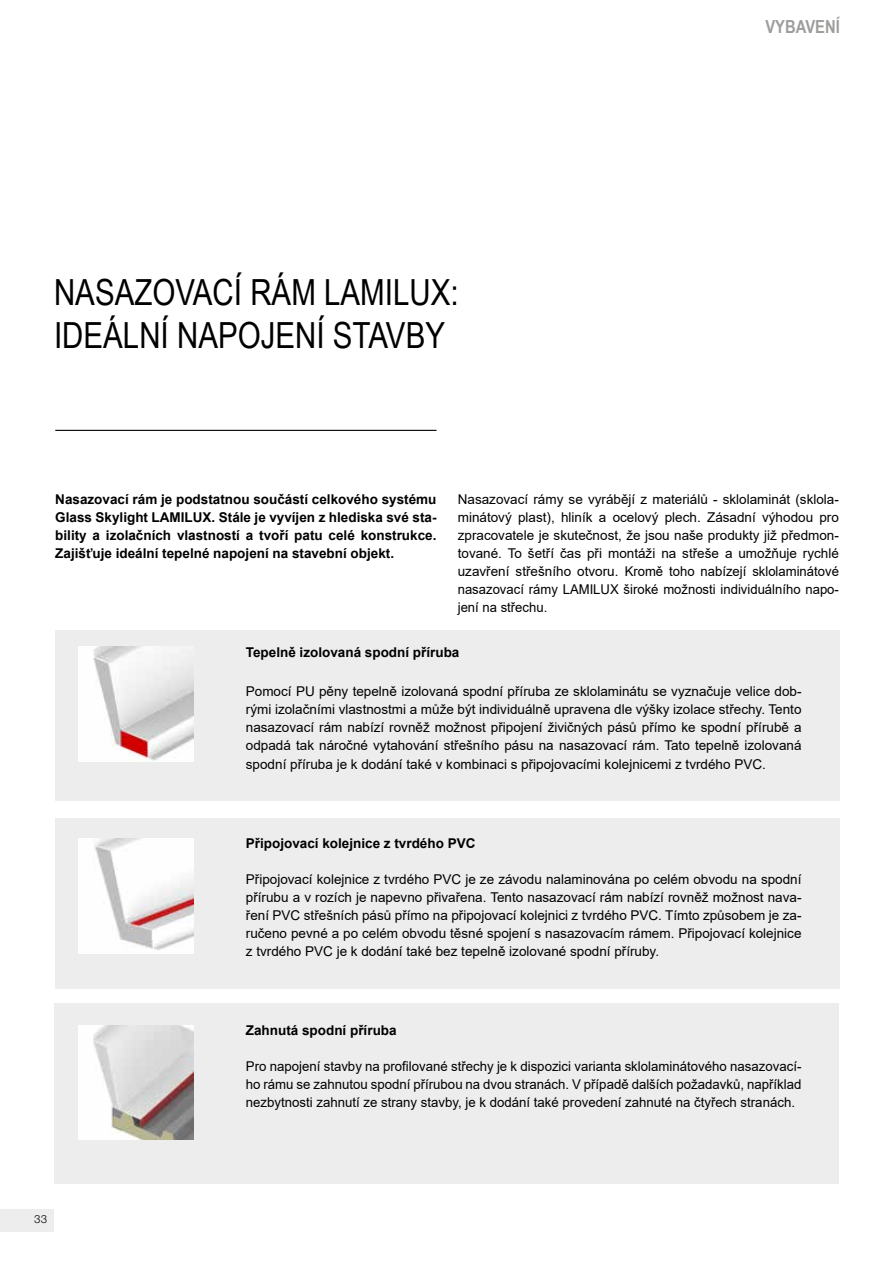
<style>
.page{position:relative;width:893px;height:1263px;background:#fff}
.page>*{position:absolute;margin:0;border:0;box-sizing:border-box;transform-origin:0 0}
.t1{font:36px/43.2px "Arial Narrow";color:#000}
.t2{font:700 18px "Arial Narrow";color:#9d9d9c}
.t3{font:13.5px/18px "Arial";color:#000;text-align:justify}
.t4{font:700 13.5px/18px "Arial";color:#000;text-align:justify}
.t5{font:12px "Nimbus Sans Novus T";color:#000}
</style>
<div class="page">
<div style="left:55px;top:630px;width:785px;height:171px;background:#ededed"></div>
<img style="left:79px;top:647px;width:114px;height:115px">
<div style="left:54px;top:1003px;width:784px;height:181px;background:#ededed"></div>
<img style="left:79px;top:1025px;width:114px;height:115px">
<hr style="left:55px;top:430px;width:381px;height:1px;background:#000">
<div style="left:55px;top:818px;width:785px;height:171px;background:#ededed"></div>
<img style="left:79px;top:838px;width:114px;height:115px">
<div style="left:0;top:1209px;width:54px;height:22px;background:#ededed"></div>
<h2 class="t2" style="left:765px;top:13px;width:76px">VYBAVENÍ</h2>
<h1 class="t1" style="left:54px;top:269px;width:406px">NASAZOVACÍ RÁM LAMILUX:<br>IDEÁLNÍ NAPOJENÍ STAVBY</h1>
<p class="t4" style="left:55px;top:490px;width:383px">Nasazovací rám je podstatnou součástí celkového systému Glass Skylight LAMILUX. Stále je vyvíjen z hlediska své sta&shy;bility a izolačních vlastností a tvoří patu celé konstrukce.<br>Zajišťuje ideální tepelné napojení na stavební objekt.</p>
<p class="t3" style="left:458px;top:490px;width:383px">Nasazovací rámy se vyrábějí z materiálů - sklolaminát (sklola&shy;minátový plast), hliník a ocelový plech. Zásadní výhodou pro zpracovatele je skutečnost, že jsou naše produkty již předmon&shy;tované. To šetří čas při montáži na střeše a umožňuje rychlé uzavření střešního otvoru. Kromě toho nabízejí sklolaminátové nasazovací rámy LAMILUX široké možnosti individuálního napo&shy;jení na střechu.</p>
<p class="t4" style="left:246px;top:643px;width:215px">Tepelně izolovaná spodní příruba</p>
<p class="t3" style="left:246px;top:682px;width:557px">Pomocí PU pěny tepelně izolovaná spodní příruba ze sklolaminátu se vyznačuje velice dob&shy;rými izolačními vlastnostmi a může být individuálně upravena dle výšky izolace střechy. Tento nasazovací rám nabízí rovněž možnost připojení živičných pásů přímo ke spodní přírubě a odpadá tak náročné vytahování střešního pásu na nasazovací rám. Tato tepelně izolovaná spodní příruba je k dodání také v kombinaci s připojovacími kolejnicemi z tvrdého PVC.</p>
<p class="t4" style="left:246px;top:835px;width:231px">Připojovací kolejnice z tvrdého PVC</p>
<p class="t3" style="left:246px;top:870px;width:557px">Připojovací kolejnice z tvrdého PVC je ze závodu nalaminována po celém obvodu na spodní přírubu a v rozích je napevno přivařena. Tento nasazovací rám nabízí rovněž možnost nava&shy;ření PVC střešních pásů přímo na připojovací kolejnici z tvrdého PVC. Tímto způsobem je za&shy;ručeno pevné a po celém obvodu těsné spojení s nasazovacím rámem. Připojovací kolejnice z tvrdého PVC je k dodání také bez tepelně izolované spodní příruby.</p>
<p class="t4" style="left:246px;top:1021px;width:152px">Zahnutá spodní příruba</p>
<p class="t3" style="left:246px;top:1057px;width:557px">Pro napojení stavby na profilované střechy je k dispozici varianta sklolaminátového nasazovací&shy;ho rámu se zahnutou spodní přírubou na dvou stranách. V případě dalších požadavků, například nezbytnosti zahnutí ze strany stavby, je k dodání také provedení zahnuté na čtyřech stranách.</p>
<p class="t5" style="left:34px;top:1212px;width:15px">33</p>
</div>
